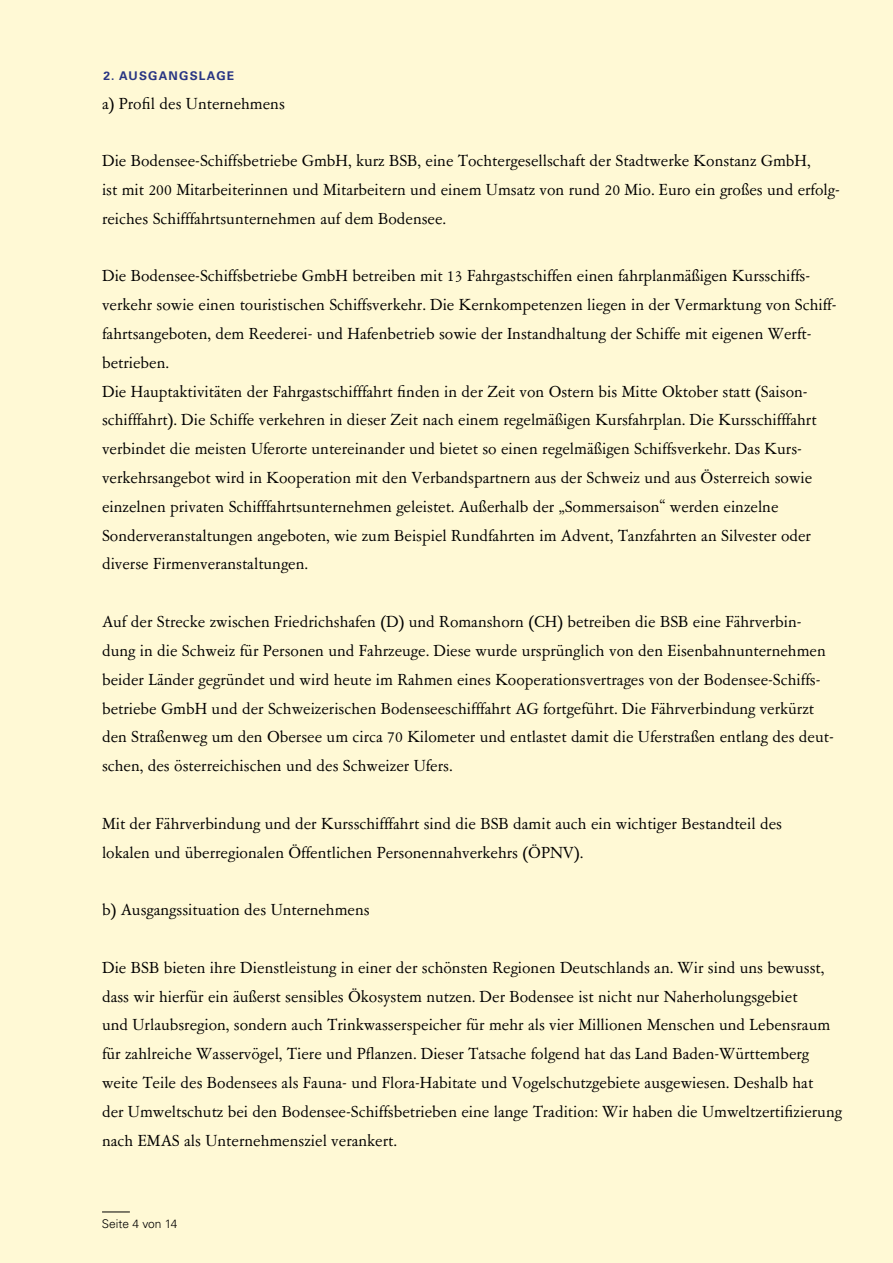
<style>
.page{position:relative;width:893px;height:1263px;background:#fff9d5}
.page>*{position:absolute;margin:0;border:0;box-sizing:border-box;transform-origin:0 0}
.P_Fließtext{font:18px/28.8px "Garamont Amst SB";color:#000}
.t1{font:700 12px "Univers LT Pro 65";letter-spacing:.1em;color:#283583}
.t2{font:300 12px "Univers LT Pro 45";color:#000}
</style>
<div class="page">
<svg style="left:102px;top:1211px;width:28px;height:1px"></svg>
<h2 class="t1" style="left:103px;top:68px;width:132px">2. AUSGANGSLAGE</h2>
<h3 class="P_Fließtext" style="left:102px;top:90px;width:184px">a) Profil des Unternehmens</h3>
<p class="P_Fließtext" style="left:102px;top:147px;width:739px">Die Bodensee-Schiffsbetriebe GmbH, kurz BSB, eine Tochtergesellschaft der Stadtwerke Konstanz GmbH,<br>ist mit 200 Mitarbeiterinnen und Mitarbeitern und einem Umsatz von rund 20 Mio. Euro ein großes und erfolg&shy;reiches Schifffahrtsunternehmen auf dem Bodensee.</p>
<p class="P_Fließtext" style="left:102px;top:262px;width:736px">Die Bodensee-Schiffsbetriebe GmbH betreiben mit 13 Fahrgastschiffen einen fahrplanmäßigen Kursschiffs&shy;verkehr sowie einen touristischen Schiffsverkehr. Die Kernkompetenzen liegen in der Vermarktung von Schiff&shy;fahrtsangeboten, dem Reederei- und Hafenbetrieb sowie der Instandhaltung der Schiffe mit eigenen Werft&shy;betrieben.<br>Die Hauptaktivitäten der Fahrgastschifffahrt finden in der Zeit von Ostern bis Mitte Oktober statt (Saison&shy;schifffahrt). Die Schiffe verkehren in dieser Zeit nach einem regelmäßigen Kursfahrplan. Die Kursschifffahrt verbindet die meisten Uferorte untereinander und bietet so einen regelmäßigen Schiffsverkehr. Das Kurs&shy;verkehrsangebot wird in Kooperation mit den Verbandspartnern aus der Schweiz und aus Österreich sowie einzelnen privaten Schifffahrtsunternehmen geleistet. Außerhalb der „Sommersaison“ werden einzelne Sonderveranstaltungen angeboten, wie zum Beispiel Rundfahrten im Advent, Tanzfahrten an Silvester oder diverse Firmenveranstaltungen.</p>
<p class="P_Fließtext" style="left:102px;top:608px;width:733px">Auf der Strecke zwischen Friedrichshafen (D) und Romanshorn (CH) betreiben die BSB eine Fährverbin&shy;dung in die Schweiz für Personen und Fahrzeuge. Diese wurde ursprünglich von den Eisenbahnunternehmen beider Länder gegründet und wird heute im Rahmen eines Kooperationsvertrages von der Bodensee-Schiffs&shy;betriebe GmbH und der Schweizerischen Bodenseeschifffahrt AG fortgeführt. Die Fährverbindung verkürzt den Straßenweg um den Obersee um circa 70 Kilometer und entlastet damit die Uferstraßen entlang des deut&shy;schen, des österreichischen und des Schweizer Ufers.</p>
<p class="P_Fließtext" style="left:102px;top:810px;width:681px">Mit der Fährverbindung und der Kursschifffahrt sind die BSB damit auch ein wichtiger Bestandteil des lokalen und überregionalen Öffentlichen Personennahverkehrs (ÖPNV).</p>
<h3 class="P_Fließtext" style="left:102px;top:896px;width:269px">b) Ausgangssituation des Unternehmens</h3>
<p class="P_Fließtext" style="left:102px;top:954px;width:741px">Die BSB bieten ihre Dienstleistung in einer der schönsten Regionen Deutschlands an. Wir sind uns bewusst, dass wir hierfür ein äußerst sensibles Ökosystem nutzen. Der Bodensee ist nicht nur Naherholungsgebiet<br>und Urlaubsregion, sondern auch Trinkwasserspeicher für mehr als vier Millionen Menschen und Lebensraum für zahlreiche Wasservögel, Tiere und Pflanzen. Dieser Tatsache folgend hat das Land Baden-Württemberg weite Teile des Bodensees als Fauna- und Flora-Habitate und Vogelschutzgebiete ausgewiesen. Deshalb hat<br>der Umweltschutz bei den Bodensee-Schiffsbetrieben eine lange Tradition: Wir haben die Umweltzertifizierung nach EMAS als Unternehmensziel verankert.</p>
<p class="t2" style="left:102px;top:1216px;width:77px">Seite 4 von 14</p>
</div>
